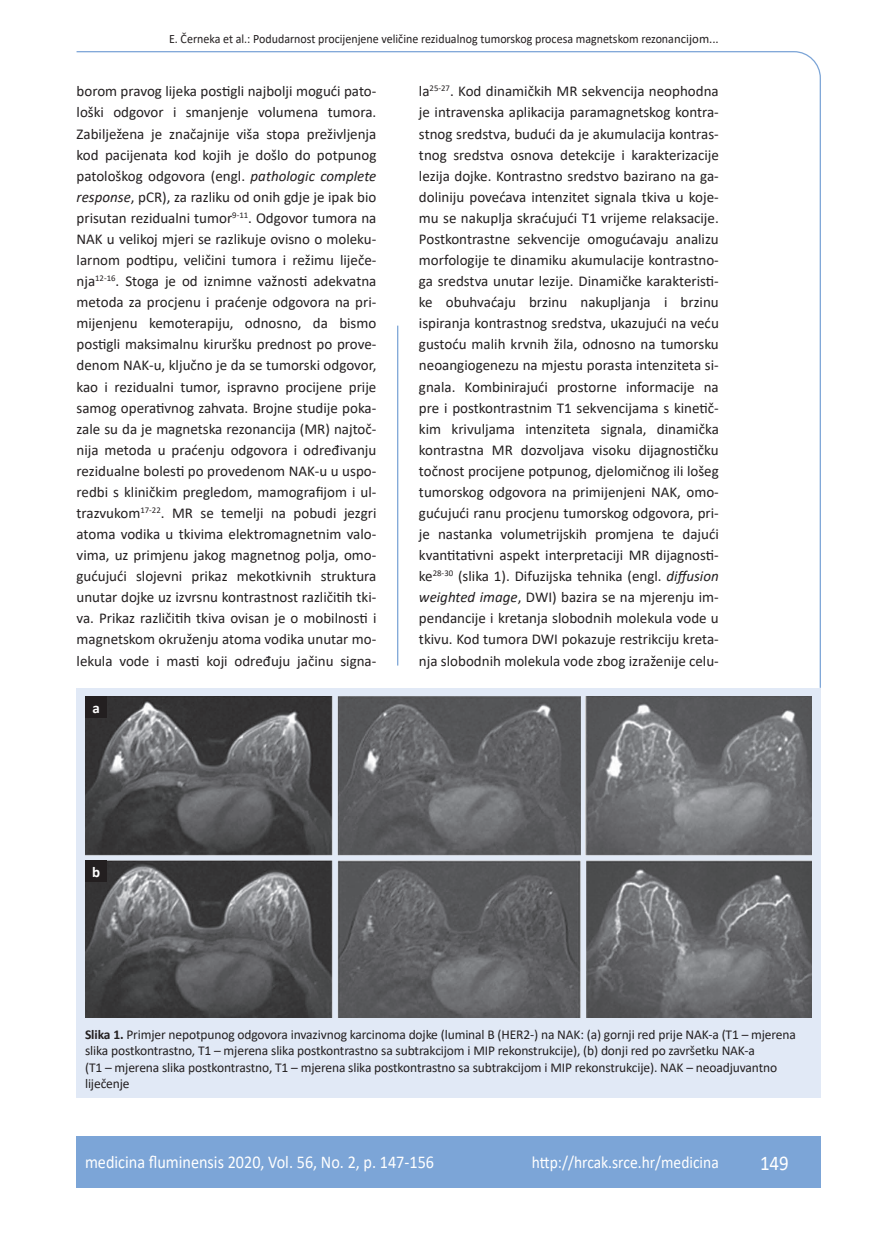
<style>
.page{position:relative;width:872px;height:1234px;background:#fff}
.page>*{position:absolute;margin:0;border:0;box-sizing:border-box;transform-origin:0 0}
.t1{font:21px "Calibri";color:#fff;scale:.9 1}
.t2{font:18px "Calibri";color:#fff;scale:.9 1}
.t3{font:17.25px "Calibri";color:#fff;scale:.9 1}
.osnovni_tekst{font:15px/21px "Calibri";color:#231f20;text-align:justify}
.slika{font:700 15px "Calibri";color:#fff}
.potpis_slika{font:13.5px/16.5px "Calibri";letter-spacing:-.01em;color:#231f20}
.glava{font:12.75px "Calibri";color:#231f20;scale:.94 1}
.s1{font-style:italic}
.s2{font-weight:700}
</style>
<div class="page">
<svg style="left:76px;top:51px;width:745px;height:638px"></svg>
<hr style="left:397px;top:325px;width:1px;height:340px;background:#7ca5d7">
<div style="left:77px;top:1135px;width:744px;height:51px;background:#7ca5d7"></div>
<div style="left:77px;top:688px;width:744px;height:409px;background:#e1e9f6"></div>
<img style="left:85px;top:696px;width:726px;height:321px">
<div style="left:85px;top:696px;width:22px;height:22px;background:#231f20"></div>
<div style="left:85px;top:860px;width:22px;height:21px;background:#231f20"></div>
<p class="glava" style="left:169px;top:29px;width:586px">E. Černeka et al.: Podudarnost procijenjene veličine rezidualnog tumorskog procesa magnetskom rezonancijom...</p>
<p class="osnovni_tekst" style="left:77px;top:80px;width:301px">borom pravog lijeka postigli najbolji mogući pato&shy;loški odgovor i smanjenje volumena tumora.<br>Zabilježena je značajnije viša stopa preživljenja kod pacijenata kod kojih je došlo do potpunog patološkog odgovora (engl. <span class="s1">pathologic complete response</span>, pCR), za razliku od onih gdje je ipak bio prisutan rezidualni tumor<sup>9-11</sup>. Odgovor tumora na NAK u velikoj mjeri se razlikuje ovisno o moleku&shy;larnom podtipu, veličini tumora i režimu liječe&shy;nja<sup>12-16</sup>. Stoga je od iznimne važnosti adekvatna metoda za procjenu i praćenje odgovora na pri&shy;mijenjenu kemoterapiju, odnosno, da bismo postigli maksimalnu kiruršku prednost po prove&shy;denom NAK-u, ključno je da se tumorski odgovor, kao i rezidualni tumor, ispravno procijene prije samog operativnog zahvata. Brojne studije poka&shy;zale su da je magnetska rezonancija (MR) najtoč&shy;nija metoda u praćenju odgovora i određivanju rezidualne bolesti po provedenom NAK-u u uspo&shy;redbi s kliničkim pregledom, mamografijom i ul&shy;trazvukom<sup>17-22</sup>. MR se temelji na pobudi jezgri atoma vodika u tkivima elektromagnetnim valo&shy;vima, uz primjenu jakog magnetnog polja, omo&shy;gućujući slojevni prikaz mekotkivnih struktura unutar dojke uz izvrsnu kontrastnost različitih tki&shy;va. Prikaz različitih tkiva ovisan je o mobilnosti i magnetskom okruženju atoma vodika unutar mo&shy;lekula vode i masti koji određuju jačinu signa-</p>
<p class="osnovni_tekst" style="left:419px;top:80px;width:301px">la<sup>25-27</sup>. Kod dinamičkih MR sekvencija neophodna je intravenska aplikacija paramagnetskog kontra&shy;stnog sredstva, budući da je akumulacija kontras&shy;tnog sredstva osnova detekcije i karakterizacije lezija dojke. Kontrastno sredstvo bazirano na ga&shy;doliniju povećava intenzitet signala tkiva u koje&shy;mu se nakuplja skraćujući T1 vrijeme relaksacije.<br>Postkontrastne sekvencije omogućavaju analizu morfologije te dinamiku akumulacije kontrastno&shy;ga sredstva unutar lezije. Dinamičke karakteristi&shy;ke obuhvaćaju brzinu nakupljanja i brzinu ispiranja kontrastnog sredstva, ukazujući na veću gustoću malih krvnih žila, odnosno na tumorsku neoangiogenezu na mjestu porasta intenziteta si&shy;gnala. Kombinirajući prostorne informacije na pre i postkontrastnim T1 sekvencijama s kinetič&shy;kim krivuljama intenziteta signala, dinamička kontrastna MR dozvoljava visoku dijagnostičku točnost procijene potpunog, djelomičnog ili lošeg tumorskog odgovora na primijenjeni NAK, omo&shy;gućujući ranu procjenu tumorskog odgovora, pri&shy;je nastanka volumetrijskih promjena te dajući kvantitativni aspekt interpretaciji MR dijagnosti&shy;ke<sup>28-30</sup> (slika 1). Difuzijska tehnika (engl. <span class="s1">diffusion weighted image</span>, DWI) bazira se na mjerenju im&shy;pendancije i kretanja slobodnih molekula vode u tkivu. Kod tumora DWI pokazuje restrikciju kreta&shy;nja slobodnih molekula vode zbog izraženije celu-</p>
<p class="slika" style="left:92px;top:697px;width:9px">a</p>
<p class="slika" style="left:92px;top:861px;width:10px">b</p>
<p class="potpis_slika" style="left:85px;top:1025px;width:712px"><span class="s2">Slika 1.</span> Primjer nepotpunog odgovora invazivnog karcinoma dojke (luminal B (HER2-) na NAK: (a) gornji red prije NAK-a (T1 – mjerena slika postkontrastno, T1 – mjerena slika postkontrastno sa subtrakcijom i MIP rekonstrukcije), (b) donji red po završetku NAK-a<br>(T1 – mjerena slika postkontrastno, T1 – mjerena slika postkontrastno sa subtrakcijom i MIP rekonstrukcije). NAK – neoadjuvantno liječenje</p>
<p class="t2" style="left:85px;top:1149px;width:389px">medicina fluminensis 2020, Vol. 56, No. 2, p. 147-156</p>
<p class="t3" style="left:532px;top:1150px;width:209px">http://hrcak.srce.hr/medicina</p>
<p class="t1" style="left:760px;top:1147px;width:33px">149</p>
</div>
